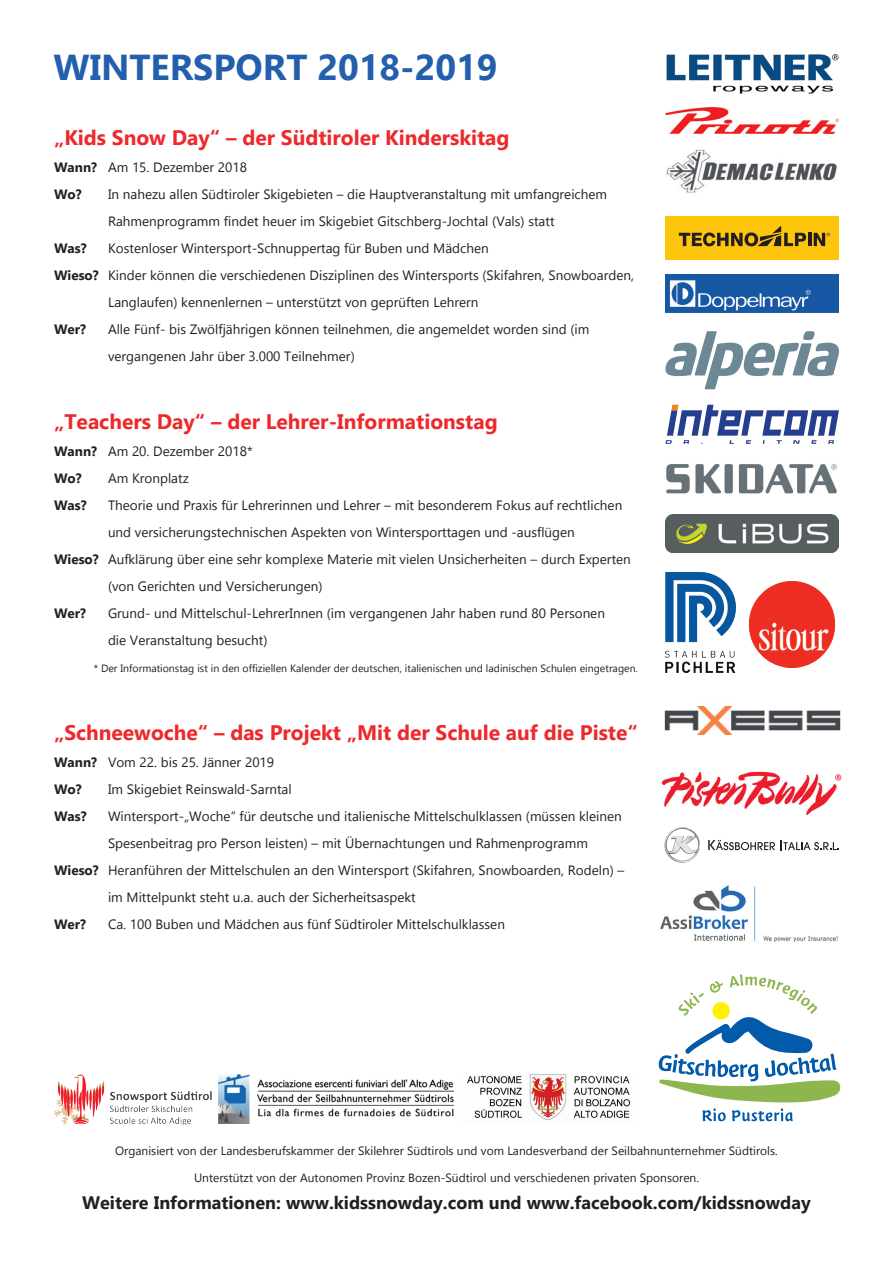
<style>
.page{position:relative;width:893px;height:1263px;background:#fff}
.page>*{position:absolute;margin:0;border:0;box-sizing:border-box;transform-origin:0 0}
.t1{font:700 36px "Gadugi";color:#235fad}
.t2{font:700 21px "Gadugi";color:#ee292c}
.t3{font:700 18px "Gadugi";color:#231f20}
.t4{font:13.5px/27px "Gadugi";color:#231f20}
.t5{font:700 13.5px "Gadugi";color:#231f20}
.t6{font:12px "Gadugi";color:#231f20}
.t7{font:10.5px "Gadugi";color:#231f20}
.s1{font-weight:700}
</style>
<div class="page">
<img style="left:666px;top:54px;width:173px;height:40px">
<img style="left:665px;top:107px;width:174px;height:27px">
<img style="left:666px;top:149px;width:171px;height:44px">
<img style="left:665px;top:275px;width:174px;height:38px">
<img style="left:748px;top:582px;width:88px;height:85px">
<img style="left:666px;top:464px;width:171px;height:30px">
<img style="left:665px;top:572px;width:70px;height:100px">
<div style="left:665px;top:216px;width:174px;height:43px;background:#fec50d"></div>
<svg style="left:679px;top:226px;width:151px;height:20px"></svg>
<svg style="left:665px;top:331px;width:174px;height:58px"></svg>
<svg style="left:665px;top:405px;width:174px;height:39px"></svg>
<img style="left:665px;top:515px;width:174px;height:37px">
<img style="left:661px;top:771px;width:181px;height:44px">
<img style="left:664px;top:827px;width:36px;height:36px">
<svg style="left:708px;top:840px;width:131px;height:10px"></svg>
<img style="left:664px;top:706px;width:177px;height:29px">
<img style="left:660px;top:885px;width:178px;height:57px">
<svg style="left:658px;top:974px;width:183px;height:147px"></svg>
<img style="left:54px;top:1074px;width:158px;height:50px">
<img style="left:467px;top:1074px;width:164px;height:47px">
<img style="left:218px;top:1074px;width:235px;height:50px">
<h1 class="t1" style="left:54px;top:46px;width:446px">WINTERSPORT 2018-2019</h1>
<h2 class="t2" style="left:54px;top:124px;width:457px">„Kids Snow Day“ – der Südtiroler Kinderskitag</h2>
<p class="t4" style="left:54px;top:153px;width:195px"><span class="s1">Wann?</span> Am 15. Dezember 2018<br><span class="s1">Wo?</span></p>
<p class="t4" style="left:108px;top:180px;width:501px">In nahezu allen Südtiroler Skigebieten – die Hauptveranstaltung mit umfangreichem<br>Rahmenprogramm findet heuer im Skigebiet Gitschberg-Jochtal (Vals) statt</p>
<p class="t5" style="left:54px;top:240px;width:34px">Was?</p>
<p class="t4" style="left:108px;top:234px;width:382px">Kostenloser Wintersport-Schnuppertag für Buben und Mädchen</p>
<p class="t4" style="left:54px;top:261px;width:582px"><span class="s1">Wieso?</span> Kinder können die verschiedenen Disziplinen des Wintersports (Skifahren, Snowboarden,</p>
<p class="t4" style="left:108px;top:288px;width:372px">Langlaufen) kennenlernen – unterstützt von geprüften Lehrern</p>
<p class="t5" style="left:54px;top:321px;width:34px">Wer?</p>
<p class="t4" style="left:108px;top:315px;width:483px">Alle Fünf- bis Zwölfjährigen können teilnehmen, die angemeldet worden sind (im vergangenen Jahr über 3.000 Teilnehmer)</p>
<h2 class="t2" style="left:54px;top:409px;width:445px">„Teachers Day“ – der Lehrer-Informationstag</h2>
<p class="t4" style="left:54px;top:437px;width:200px"><span class="s1">Wann?</span> Am 20. Dezember 2018*<br><span class="s1">Wo?</span></p>
<p class="t4" style="left:108px;top:464px;width:82px">Am Kronplatz</p>
<p class="t5" style="left:54px;top:497px;width:34px">Was?</p>
<p class="t4" style="left:108px;top:491px;width:516px">Theorie und Praxis für Lehrerinnen und Lehrer – mit besonderem Fokus auf rechtlichen</p>
<p class="t4" style="left:108px;top:518px;width:468px">und versicherungstechnischen Aspekten von Wintersporttagen und -ausflügen</p>
<p class="t4" style="left:54px;top:545px;width:578px"><span class="s1">Wieso?</span> Aufklärung über eine sehr komplexe Materie mit vielen Unsicherheiten – durch Experten</p>
<p class="t4" style="left:108px;top:572px;width:216px">(von Gerichten und Versicherungen)</p>
<p class="t5" style="left:54px;top:605px;width:34px">Wer?</p>
<p class="t4" style="left:108px;top:599px;width:498px">Grund- und Mittelschul-LehrerInnen (im vergangenen Jahr haben rund 80 Personen die Veranstaltung besucht)</p>
<p class="t7" style="left:94px;top:662px;width:545px">* Der Informationstag ist in den offiziellen Kalender der deutschen, italienischen und ladinischen Schulen eingetragen.</p>
<h2 class="t2" style="left:54px;top:720px;width:585px">„Schneewoche“ – das Projekt „Mit der Schule auf die Piste“</h2>
<p class="t4" style="left:54px;top:749px;width:222px"><span class="s1">Wann?</span> Vom 22. bis 25. Jänner 2019<br><span class="s1">Wo?</span></p>
<p class="t4" style="left:108px;top:776px;width:185px">Im Skigebiet Reinswald-Sarntal</p>
<p class="t5" style="left:54px;top:808px;width:34px">Was?</p>
<p class="t4" style="left:108px;top:803px;width:515px">Wintersport-„Woche“ für deutsche und italienische Mittelschulklassen (müssen kleinen</p>
<p class="t4" style="left:108px;top:830px;width:481px">Spesenbeitrag pro Person leisten) – mit Übernachtungen und Rahmenprogramm</p>
<p class="t4" style="left:54px;top:857px;width:572px"><span class="s1">Wieso?</span> Heranführen der Mittelschulen an den Wintersport (Skifahren, Snowboarden, Rodeln) –</p>
<p class="t4" style="left:108px;top:884px;width:309px">im Mittelpunkt steht u.a. auch der Sicherheitsaspekt</p>
<p class="t5" style="left:54px;top:916px;width:34px">Wer?</p>
<p class="t4" style="left:108px;top:911px;width:398px">Ca. 100 Buben und Mädchen aus fünf Südtiroler Mittelschulklassen</p>
<p class="t6" style="left:115px;top:1143px;width:664px">Organisiert von der Landesberufskammer der Skilehrer Südtirols und vom Landesverband der Seilbahnunternehmer Südtirols.</p>
<p class="t6" style="left:194px;top:1170px;width:506px">Unterstützt von der Autonomen Provinz Bozen-Südtirol und verschiedenen privaten Sponsoren.</p>
<h3 class="t3" style="left:82px;top:1191px;width:730px">Weitere Informationen: www.kidssnowday.com und www.facebook.com/kidssnowday</h3>
</div>
